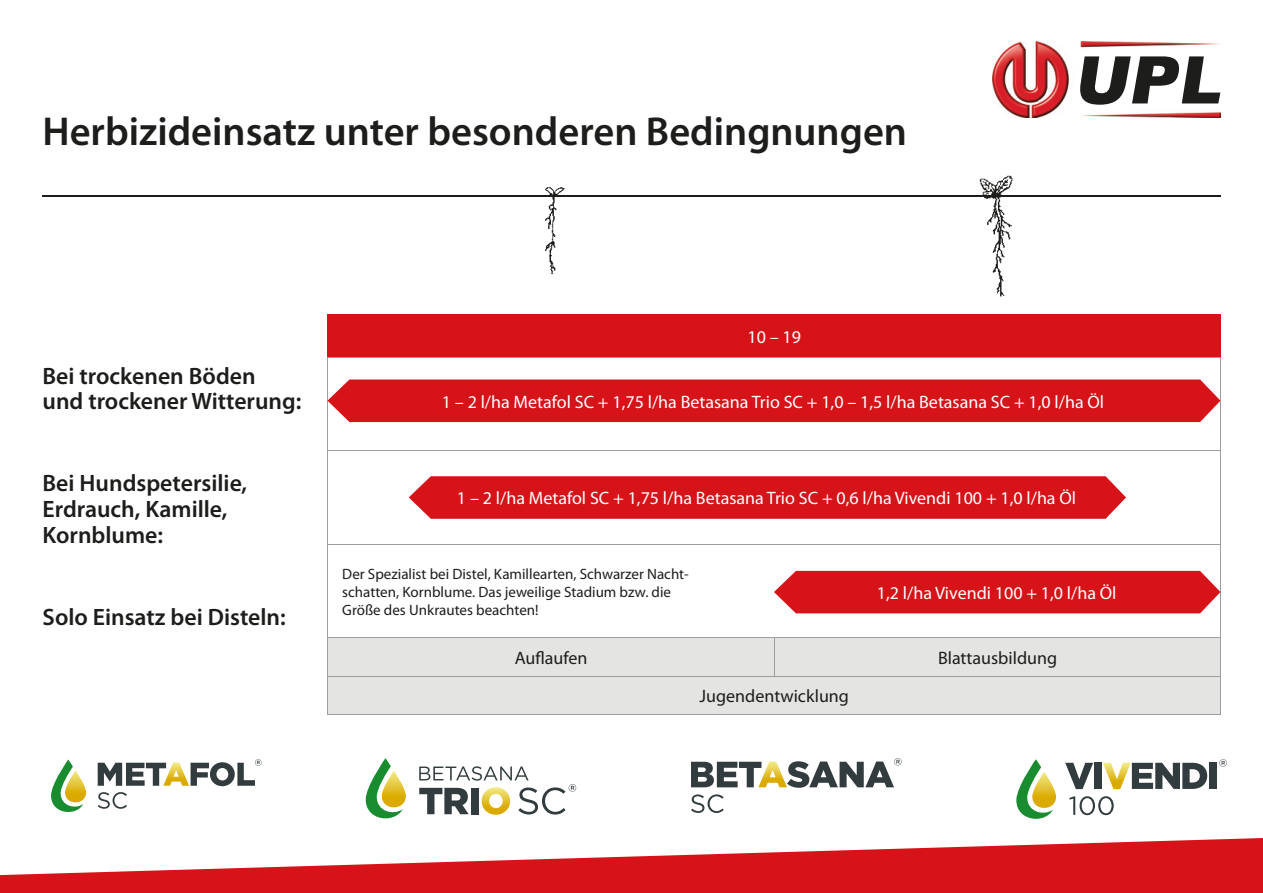
<style>
.page{position:relative;width:1263px;height:893px;background:#fff}
.page>*{position:absolute;margin:0;border:0;box-sizing:border-box;transform-origin:0 0}
.t1{font:600 40.5px "Myriad Pro";color:#1d1d1b}
.t2{font:600 23.7px/25.7px "Myriad Pro";color:#1d1d1b}
.t3{font:18px "Myriad Pro";color:#fff}
.t4{font:18px "Myriad Pro";color:#1d1d1b}
.t5{font:15px/18px "Myriad Pro";color:#1d1d1b}
</style>
<div class="page">
<div style="left:328px;top:315px;width:893px;height:42px;background:#d51318"></div>
<div style="left:328px;top:638px;width:892px;height:76px;background:#e4e4e3"></div>
<hr style="left:327px;top:315px;width:1px;height:42px;background:#d51318">
<hr style="left:327px;top:357px;width:447px;height:1px;background:#9d9d9d">
<hr style="left:327px;top:358px;width:1px;height:92px;background:#9d9d9d">
<hr style="left:774px;top:357px;width:447px;height:1px;background:#9d9d9d">
<hr style="left:1220px;top:358px;width:1px;height:92px;background:#9d9d9d">
<hr style="left:327px;top:450px;width:447px;height:1px;background:#9d9d9d">
<hr style="left:327px;top:451px;width:1px;height:93px;background:#9d9d9d">
<hr style="left:774px;top:450px;width:447px;height:1px;background:#9d9d9d">
<hr style="left:1220px;top:451px;width:1px;height:93px;background:#9d9d9d">
<hr style="left:327px;top:544px;width:447px;height:1px;background:#9d9d9d">
<hr style="left:327px;top:545px;width:1px;height:92px;background:#9d9d9d">
<hr style="left:774px;top:544px;width:447px;height:1px;background:#9d9d9d">
<hr style="left:1220px;top:545px;width:1px;height:92px;background:#9d9d9d">
<hr style="left:327px;top:637px;width:447px;height:1px;background:#9d9d9d">
<hr style="left:327px;top:638px;width:1px;height:38px;background:#9d9d9d">
<hr style="left:774px;top:637px;width:447px;height:1px;background:#9d9d9d">
<hr style="left:774px;top:638px;width:1px;height:38px;background:#9d9d9d">
<hr style="left:1220px;top:638px;width:1px;height:38px;background:#9d9d9d">
<hr style="left:327px;top:676px;width:447px;height:1px;background:#9d9d9d">
<hr style="left:327px;top:676px;width:1px;height:38px;background:#9d9d9d">
<hr style="left:774px;top:676px;width:447px;height:1px;background:#9d9d9d">
<hr style="left:1220px;top:676px;width:1px;height:38px;background:#9d9d9d">
<hr style="left:327px;top:714px;width:447px;height:1px;background:#9d9d9d">
<hr style="left:774px;top:714px;width:447px;height:1px;background:#9d9d9d">
<svg style="left:0;top:838px;width:1263px;height:55px;fill:#d51318"></svg>
<img style="left:993px;top:42px;width:227px;height:76px">
<svg style="left:1078px;top:56px;width:142px;height:49px"></svg>
<img style="left:469px;top:187px;width:122px;height:88px">
<hr style="left:43px;top:195px;width:1178px;height:1px;background:#1d1d1b">
<div style="left:327px;top:379px;width:893px;height:43px;background:#d51318"></div>
<svg style="left:409px;top:476px;width:717px;height:43px;background:#d61c21"></svg>
<div style="left:774px;top:571px;width:446px;height:42px;background:#d51318"></div>
<img style="left:958px;top:175px;width:82px;height:122px">
<svg style="left:98px;top:792px;width:29px;height:17px"></svg>
<svg style="left:51px;top:759px;width:35px;height:53px"></svg>
<svg style="left:98px;top:759px;width:163px;height:27px"></svg>
<svg style="left:366px;top:758px;width:40px;height:60px"></svg>
<svg style="left:419px;top:766px;width:157px;height:49px"></svg>
<svg style="left:691px;top:794px;width:33px;height:19px"></svg>
<svg style="left:691px;top:758px;width:210px;height:30px"></svg>
<svg style="left:1016px;top:759px;width:40px;height:60px"></svg>
<svg style="left:1219px;top:759px;width:8px;height:8px"></svg>
<svg style="left:1065px;top:763px;width:28px;height:26px"></svg>
<div style="left:1094px;top:763px;width:8px;height:26px;background:#323c3f"></div>
<svg style="left:1103px;top:763px;width:104px;height:26px"></svg>
<div style="left:1209px;top:763px;width:7px;height:26px;background:#323c3f"></div>
<svg style="left:1069px;top:796px;width:45px;height:19px"></svg>
<h1 class="t1" style="left:43px;top:106px;width:866px">Herbizideinsatz unter besonderen Bedingnungen</h1>
<h2 class="t2" style="left:43px;top:362px;width:260px">Bei trockenen Böden und trockener Witterung:</h2>
<h2 class="t2" style="left:43px;top:470px;width:206px">Bei Hundspetersilie,<br>Erdrauch, Kamille,<br>Kornblume:</h2>
<h2 class="t2" style="left:43px;top:603px;width:245px">Solo Einsatz bei Disteln:</h2>
<p class="t3" style="left:747px;top:327px;width:55px">10 – 19</p>
<p class="t3" style="left:442px;top:392px;width:664px">1 – 2 l/ha Metafol SC + 1,75 l/ha Betasana Trio SC + 1,0 – 1,5 l/ha Betasana SC + 1,0 l/ha Öl</p>
<p class="t3" style="left:457px;top:488px;width:621px">1 – 2 l/ha Metafol SC + 1,75 l/ha Betasana Trio SC + 0,6 l/ha Vivendi 100 + 1,0 l/ha Öl</p>
<p class="t5" style="left:342px;top:566px;width:348px">Der Spezialist bei Distel, Kamillearten, Schwarzer Nacht&shy;schatten, Kornblume. Das jeweilige Stadium bzw. die<br>Größe des Unkrautes beachten!</p>
<p class="t3" style="left:877px;top:583px;width:241px">1,2 l/ha Vivendi 100 + 1,0 l/ha Öl</p>
<p class="t4" style="left:515px;top:648px;width:74px">Auflaufen</p>
<p class="t4" style="left:938px;top:648px;width:121px">Blattausbildung</p>
<p class="t4" style="left:700px;top:686px;width:151px">Jugendentwicklung</p>
</div>
